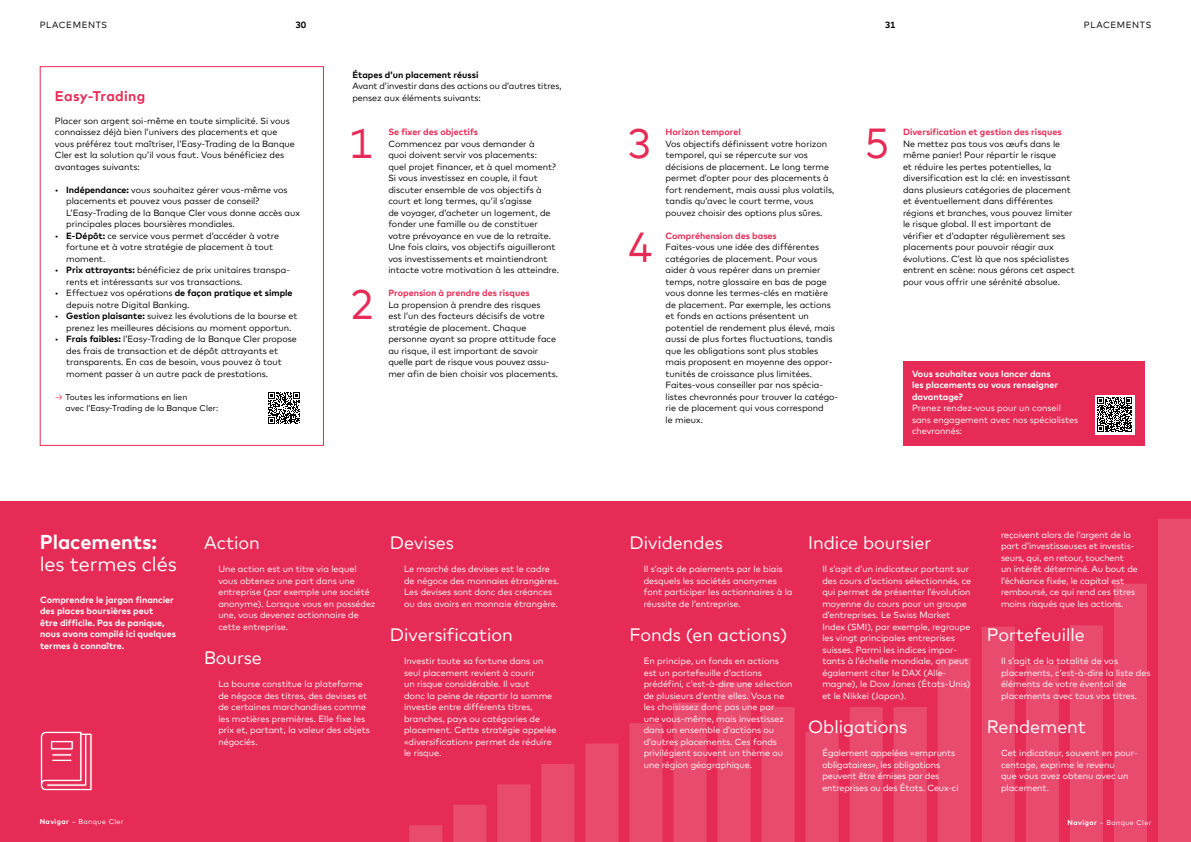
<style>
.page{position:relative;width:1191px;height:842px;background:#fff}
.page>*{position:absolute;margin:0;border:0;box-sizing:border-box;transform-origin:0 0}
.t1{font:41.9px "Cler Mark Text";color:#e62c56}
.t2{font:20px "Cler Mark Text";color:#fff}
.t3{font:700 20px "Cler Mark Text";color:#fff}
.t4{font:18px "Cler Mark Text";color:#fff}
.t5{font:700 14px "Cler Mark Text";letter-spacing:.02em;color:#e62c56}
.t6{font:9px/11.5px "Cler Mark Text";color:#000}
.t7{font:9px/11.5px "Cler Mark Text";color:#fff}
.t8{font:700 9px/11.5px "Cler Mark Text";color:#fff}
.t9{font:700 9px "Cler Mark Text";color:#e62c56}
.t10{font:700 9px "Cler Mark Text";color:#000}
.t11{font:9px "Cler Mark Text";letter-spacing:.065em;color:#000}
.t12{font:8.5px/11.5px "Cler Mark Text";color:#000}
.t13{font:7px "Cler Mark Text";letter-spacing:.06em;color:#fff}
.t14{font:700 7px "Cler Mark Text";letter-spacing:.06em;color:#fff}
.s1{font-weight:700}
.s2{color:#e62c56}
.s3{font-weight:400}
</style>
<div class="page">
<div style="left:903px;top:361px;width:242px;height:85px;background:#e62c56"></div>
<div style="left:1095px;top:395px;width:39px;height:39px;background:#fff"></div>
<svg style="left:1097px;top:397px;width:35px;height:35px"></svg>
<div style="left:0;top:502px;width:1191px;height:340px;background:#e62c56"></div>
<div style="left:40px;top:66px;width:284px;height:380px;border:1px solid #e62c56"></div>
<svg style="left:268px;top:392px;width:32px;height:32px"></svg>
<svg style="left:409px;top:519px;width:782px;height:323px"></svg>
<svg style="left:40px;top:731px;width:53px;height:60px"></svg>
<p class="t11" style="left:40px;top:18px;width:69px">PLACEMENTS</p>
<p class="t10" style="left:295px;top:18px;width:12px">30</p>
<h3 class="t5" style="left:55px;top:85px;width:92px">Easy-Trading</h3>
<p class="t6" style="left:55px;top:114px;width:241px">Placer son argent soi-même en toute simplicité. Si vous connaissez déjà bien l’univers des placements et que vous préférez tout maîtriser, l’Easy-Trading de la Banque Cler est la solution qu’il vous faut. Vous bénéficiez des avantages suivants:</p>
<p class="t6" style="left:66px;top:183px;width:235px;text-indent:-11px">• <span class="s1">Indépendance:</span> vous souhaitez gérer vous-même vos placements et pouvez vous passer de conseil?<br>L’Easy-Trading de la Banque Cler vous donne accès aux principales places boursières mondiales.</p>
<p class="t6" style="left:66px;top:229px;width:214px;text-indent:-11px">• <span class="s1">E-Dépôt:</span> ce service vous permet d’accéder à votre fortune et à votre stratégie de placement à tout moment.</p>
<p class="t6" style="left:66px;top:264px;width:225px;text-indent:-11px">• <span class="s1">Prix attrayants:</span> bénéficiez de prix unitaires transpa&shy;rents et intéressants sur vos transactions.</p>
<p class="t6" style="left:66px;top:287px;width:228px;text-indent:-11px">• Effectuez vos opérations <span class="s1">de façon pratique et simple </span>depuis notre Digital Banking.</p>
<p class="t6" style="left:55px;top:310px;width:244px;text-align:center">• <span class="s1">Gestion plaisante:</span> suivez les évolutions de la bourse et prenez les meilleures décisions au moment opportun.</p>
<p class="t6" style="left:66px;top:333px;width:232px;text-indent:-11px">• <span class="s1">Frais faibles:</span> l’Easy-Trading de la Banque Cler propose des frais de transaction et de dépôt attrayants et transparents. En cas de besoin, vous pouvez à tout moment passer à un autre pack de prestations.</p>
<p class="t12" style="left:65px;top:390px;width:154px;text-indent:-11px"><span class="s2">→</span> Toutes les informations en lien<br>avec l’Easy-Trading de la Banque Cler:</p>
<p class="t10" style="left:352px;top:68px;width:128px">Étapes d’un placement réussi</p>
<p class="t6" style="left:352px;top:80px;width:211px">Avant d’investir dans des actions ou d’autres titres, pensez aux éléments suivants:</p>
<h1 class="t1" style="left:348px;top:112px;width:27px">1</h1>
<p class="t9" style="left:388px;top:125px;width:91px">Se fixer des objectifs</p>
<p class="t6" style="left:388px;top:137px;width:172px">Commencez par vous demander à<br>quoi doivent servir vos placements:<br>quel projet financer, et à quel moment?<br>Si vous investissez en couple, il faut discuter ensemble de vos objectifs à court et long termes, qu’il s’agisse<br>de voyager, d’acheter un logement, de fonder une famille ou de constituer votre prévoyance en vue de la retraite.<br>Une fois clairs, vos objectifs aiguilleront vos investissements et maintiendront intacte votre motivation à les atteindre.</p>
<h1 class="t1" style="left:349px;top:273px;width:27px">2</h1>
<p class="t9" style="left:388px;top:286px;width:143px">Propension à prendre des risques</p>
<p class="t6" style="left:388px;top:298px;width:171px">La propension à prendre des risques<br>est l’un des facteurs décisifs de votre stratégie de placement. Chaque personne ayant sa propre attitude face au risque, il est important de savoir quelle part de risque vous pouvez assu&shy;mer afin de bien choisir vos placements.</p>
<h2 class="t3" style="left:40px;top:527px;width:119px">Placements:</h2>
<h2 class="t2" style="left:40px;top:549px;width:139px">les termes clés</h2>
<p class="t8" style="left:40px;top:593px;width:137px">Comprendre le jargon financier des places boursières peut<br>être difficile. Pas de panique, nous avons compilé ici quelques termes à connaître.</p>
<h3 class="t4" style="left:204px;top:529px;width:57px">Action</h3>
<p class="t7" style="left:218px;top:563px;width:159px">Une action est un titre via lequel vous obtenez une part dans une entreprise (par exemple une société anonyme). Lorsque vous en possédez une, vous devenez actionnaire de cette entreprise.</p>
<h3 class="t4" style="left:204px;top:644px;width:59px">Bourse</h3>
<p class="t7" style="left:218px;top:678px;width:153px">La bourse constitue la plateforme de négoce des titres, des devises et de certaines marchandises comme les matières premières. Elle fixe les prix et, partant, la valeur des objets négociés.</p>
<h3 class="t4" style="left:390px;top:529px;width:65px">Devises</h3>
<p class="t7" style="left:404px;top:563px;width:156px">Le marché des devises est le cadre de négoce des monnaies étrangères.<br>Les devises sont donc des créances ou des avoirs en monnaie étrangère.</p>
<h3 class="t4" style="left:390px;top:621px;width:124px">Diversification</h3>
<p class="t7" style="left:404px;top:655px;width:154px">Investir toute sa fortune dans un seul placement revient à courir<br>un risque considérable. Il vaut<br>donc la peine de répartir la somme investie entre différents titres, branches, pays ou catégories de placement. Cette stratégie appelée «diversification» permet de réduire le risque.</p>
<p class="t10" style="left:885px;top:18px;width:12px">31</p>
<p class="t11" style="left:1083px;top:18px;width:69px">PLACEMENTS</p>
<h1 class="t1" style="left:627px;top:112px;width:27px">3</h1>
<p class="t9" style="left:665px;top:125px;width:77px">Horizon temporel</p>
<p class="t6" style="left:665px;top:137px;width:170px">Vos objectifs définissent votre horizon temporel, qui se répercute sur vos décisions de placement. Le long terme permet d’opter pour des placements à fort rendement, mais aussi plus volatils, tandis qu’avec le court terme, vous pouvez choisir des options plus sûres.</p>
<h1 class="t1" style="left:628px;top:216px;width:27px">4</h1>
<p class="t9" style="left:665px;top:229px;width:113px">Compréhension des bases</p>
<p class="t6" style="left:665px;top:241px;width:174px">Faites-vous une idée des différentes catégories de placement. Pour vous aider à vous repérer dans un premier temps, notre glossaire en bas de page vous donne les termes-clés en matière de placement. Par exemple, les actions et fonds en actions présentent un potentiel de rendement plus élevé, mais aussi de plus fortes fluctuations, tandis que les obligations sont plus stables mais proposent en moyenne des oppor&shy;tunités de croissance plus limitées.<br>Faites-vous conseiller par nos spécia&shy;listes chevronnés pour trouver la catégo&shy;rie de placement qui vous correspond<br>le mieux.</p>
<h1 class="t1" style="left:864px;top:112px;width:27px">5</h1>
<p class="t9" style="left:903px;top:125px;width:160px">Diversification et gestion des risques</p>
<p class="t6" style="left:903px;top:137px;width:173px">Ne mettez pas tous vos œufs dans le même panier! Pour répartir le risque<br>et réduire les pertes potentielles, la diversification est la clé: en investissant dans plusieurs catégories de placement et éventuellement dans différentes régions et branches, vous pouvez limiter le risque global. Il est important de vérifier et d’adapter régulièrement ses placements pour pouvoir réagir aux évolutions. C’est là que nos spécialistes entrent en scène: nous gérons cet aspect pour vous offrir une sérénité absolue.</p>
<p class="t8" style="left:912px;top:367px;width:148px">Vous souhaitez vous lancer dans les placements ou vous renseigner davantage?</p>
<p class="t7" style="left:912px;top:402px;width:168px">Prenez rendez-vous pour un conseil sans engagement avec nos spécialistes chevronnés:</p>
<h3 class="t4" style="left:629px;top:529px;width:95px">Dividendes</h3>
<p class="t7" style="left:643px;top:563px;width:150px">Il s’agit de paiements par le biais desquels les sociétés anonymes font participer les actionnaires à la réussite de l’entreprise.</p>
<h3 class="t4" style="left:629px;top:621px;width:159px">Fonds (en actions)</h3>
<p class="t7" style="left:643px;top:655px;width:150px">En principe, un fonds en actions est un portefeuille d’actions prédéfini, c’est-à-dire une sélection de plusieurs d’entre elles. Vous ne les choisissez donc pas une par<br>une vous-même, mais investissez dans un ensemble d’actions ou d’autres placements. Ces fonds privilégient souvent un thème ou une région géographique.</p>
<h3 class="t4" style="left:808px;top:529px;width:125px">Indice boursier</h3>
<p class="t7" style="left:822px;top:563px;width:150px">Il s’agit d’un indicateur portant sur des cours d’actions sélectionnés, ce qui permet de présenter l’évolution moyenne du cours pour un groupe d’entreprises. Le Swiss Market Index (SMI), par exemple, regroupe les vingt principales entreprises suisses. Parmi les indices impor&shy;tants à l’échelle mondiale, on peut également citer le DAX (Alle&shy;magne), le Dow Jones (États-Unis) et le Nikkei (Japon).</p>
<h3 class="t4" style="left:808px;top:713px;width:101px">Obligations</h3>
<p class="t7" style="left:822px;top:747px;width:138px">Également appelées «emprunts obligataires», les obligations peuvent être émises par des entreprises ou des États. Ceux-ci</p>
<p class="t7" style="left:1001px;top:528px;width:138px">reçoivent alors de l’argent de la part d’investisseuses et investis&shy;seurs, qui, en retour, touchent<br>un intérêt déterminé. Au bout de l’échéance fixée, le capital est remboursé, ce qui rend ces titres moins risqués que les actions.</p>
<h3 class="t4" style="left:986px;top:621px;width:100px">Portefeuille</h3>
<p class="t7" style="left:1001px;top:655px;width:151px">Il s’agit de la totalité de vos placements, c’est-à-dire la liste des éléments de votre éventail de placements avec tous vos titres.</p>
<h3 class="t4" style="left:986px;top:713px;width:101px">Rendement</h3>
<p class="t7" style="left:1001px;top:747px;width:138px">Cet indicateur, souvent en pour&shy;centage, exprime le revenu<br>que vous avez obtenu avec un placement.</p>
<p class="t13" style="left:40px;top:817px;width:85px"><span class="s1">Navigar</span> – Banque Cler</p>
<p class="t13" style="left:1067px;top:817px;width:85px"><span class="s1">Navigar</span> – Banque Cler</p>
<p class="t14" style="left:1077px;top:817px;width:58px">Navigar <span class="s3">– Bank</span></p>
</div>
